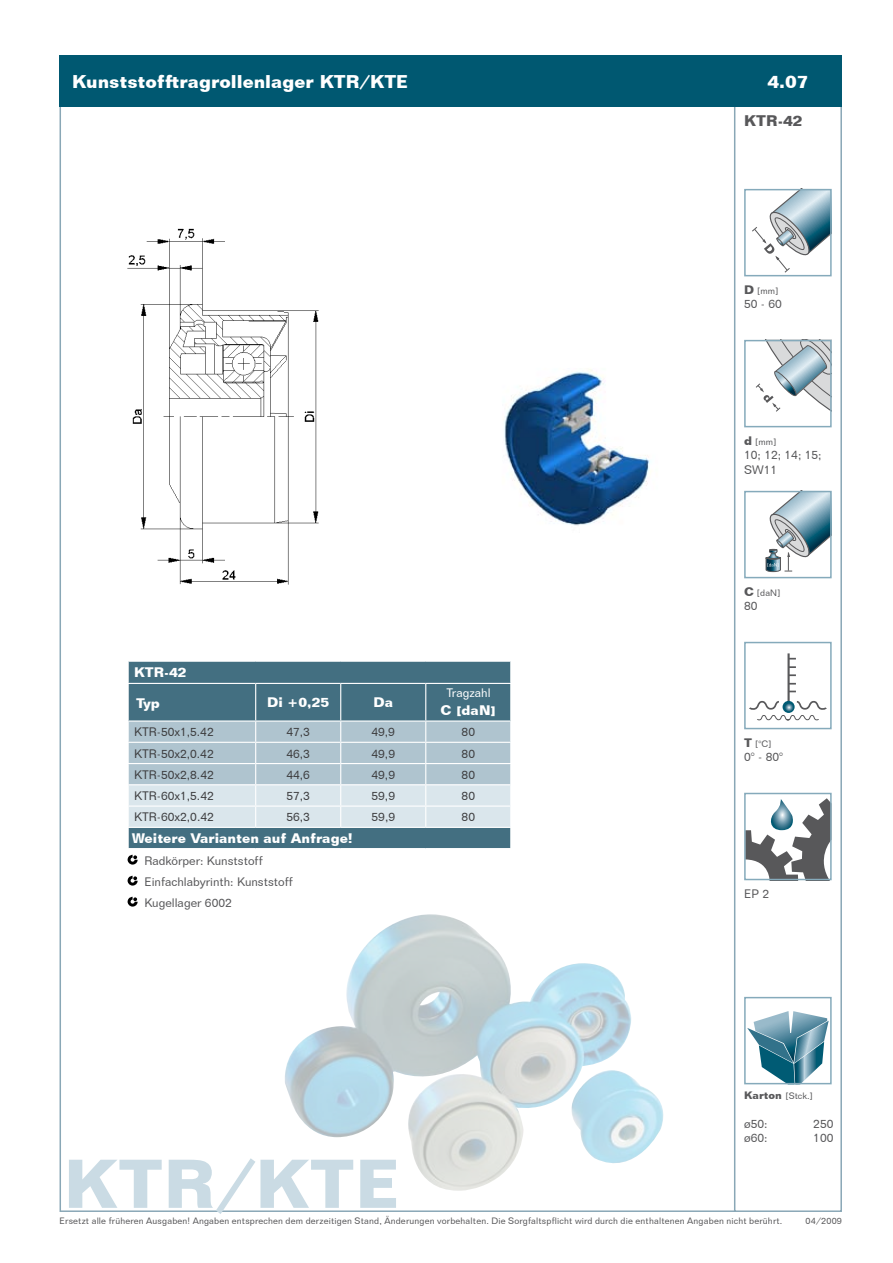
<style>
.page{position:relative;width:893px;height:1263px;background:#fff}
.page>*{position:absolute;margin:0;border:0;box-sizing:border-box;transform-origin:0 0}
.t1{font:700 67.5px "Folio BT";letter-spacing:.01em;color:#cadbe4}
.t2{font:700 18px "Folio BT";color:#fff}
.t3{font:700 15px "Folio BT";color:#58585a}
.t4{font:700 13.5px "Folio BT";color:#fff}
.t5{font:12px "Folio BT";color:#3e3e40}
.t6{font:12px/21px "Folio BT";color:#58585a}
.t7{font:12px "Folio BT";color:#fff}
.t8{font:9px "Folio BT";letter-spacing:.02em;color:#58585a}
.s1{font-size:12px}
.s2{font-weight:700;font-size:12px}
.s3{font-weight:700;font-size:10.5px}
</style>
<div class="page">
<div style="left:734px;top:104px;width:108px;height:1108px;background:#fff;border:2px solid #89a7b6"></div>
<div style="left:744px;top:189px;width:88px;height:87px;border:2px solid #85aabb"></div>
<svg style="left:751px;top:189px;width:81px;height:84px"></svg>
<div style="left:744px;top:340px;width:88px;height:87px;border:2px solid #85aabb"></div>
<svg style="left:749px;top:340px;width:83px;height:87px"></svg>
<div style="left:744px;top:491px;width:88px;height:87px;border:2px solid #85aabb"></div>
<svg style="left:765px;top:491px;width:67px;height:81px"></svg>
<div style="left:744px;top:642px;width:88px;height:87px;border:2px solid #85aabb"></div>
<hr style="left:787px;top:653px;width:3px;height:50px;background:#58585a">
<svg style="left:749px;top:700px;width:78px;height:21px"></svg>
<svg style="left:789px;top:666px;width:7px;height:2px"></svg>
<svg style="left:789px;top:674px;width:7px;height:2px"></svg>
<svg style="left:747px;top:798px;width:82px;height:79px"></svg>
<div style="left:744px;top:793px;width:88px;height:87px;border:2px solid #85aabb"></div>
<svg style="left:747px;top:1011px;width:82px;height:70px"></svg>
<div style="left:744px;top:997px;width:88px;height:87px;border:2px solid #85aabb"></div>
<img style="left:127px;top:228px;width:192px;height:357px">
<img style="left:504px;top:369px;width:147px;height:157px">
<div style="left:60px;top:55px;width:782px;height:51px;background:#005871"></div>
<img style="left:285px;top:914px;width:379px;height:277px">
<div style="left:129px;top:662px;width:381px;height:58px;background:#436f81"></div>
<svg style="left:128px;top:662px;width:1px;height:21px"></svg>
<svg style="left:510px;top:662px;width:1px;height:21px"></svg>
<hr style="left:128px;top:683px;width:128px;height:1px;background:#fff">
<hr style="left:256px;top:683px;width:85px;height:1px;background:#fff">
<hr style="left:341px;top:683px;width:85px;height:1px;background:#fff">
<hr style="left:426px;top:683px;width:85px;height:1px;background:#fff">
<hr style="left:255px;top:684px;width:1px;height:36px;background:#fff">
<hr style="left:340px;top:684px;width:1px;height:36px;background:#fff">
<hr style="left:425px;top:684px;width:1px;height:36px;background:#fff">
<svg style="left:128px;top:721px;width:383px;height:127px;background:#b0c4ce"></svg>
<svg style="left:127px;top:855px;width:11px;height:10px"></svg>
<svg style="left:127px;top:876px;width:11px;height:10px"></svg>
<svg style="left:127px;top:897px;width:11px;height:10px"></svg>
<h2 class="t2" style="left:72px;top:70px;width:337px">Kunststofftragrollenlager KTR/KTE</h2>
<h3 class="t4" style="left:134px;top:664px;width:54px">KTR-42</h3>
<h3 class="t4" style="left:136px;top:695px;width:25px">Typ</h3>
<h3 class="t4" style="left:267px;top:694px;width:64px">Di +0,25</h3>
<h3 class="t4" style="left:373px;top:694px;width:21px">Da</h3>
<h3 class="t7" style="left:447px;top:686px;width:45px">Tragzahl</h3>
<h3 class="t4" style="left:440px;top:702px;width:57px">C <span class="s1">[</span>daN<span class="s1">]</span></h3>
<h3 class="t5" style="left:134px;top:725px;width:81px">KTR-50x1,5.42</h3>
<h3 class="t5" style="left:286px;top:725px;width:25px">47,3</h3>
<h3 class="t5" style="left:371px;top:725px;width:25px">49,9</h3>
<h3 class="t5" style="left:462px;top:725px;width:15px">80</h3>
<h3 class="t5" style="left:134px;top:746px;width:81px">KTR-50x2,0.42</h3>
<h3 class="t5" style="left:286px;top:746px;width:25px">46,3</h3>
<h3 class="t5" style="left:371px;top:746px;width:25px">49,9</h3>
<h3 class="t5" style="left:462px;top:746px;width:15px">80</h3>
<h3 class="t5" style="left:134px;top:767px;width:81px">KTR-50x2,8.42</h3>
<h3 class="t5" style="left:286px;top:767px;width:25px">44,6</h3>
<h3 class="t5" style="left:372px;top:767px;width:25px">49,9</h3>
<h3 class="t5" style="left:462px;top:767px;width:15px">80</h3>
<h3 class="t5" style="left:134px;top:788px;width:81px">KTR-60x1,5.42</h3>
<h3 class="t5" style="left:286px;top:788px;width:25px">57,3</h3>
<h3 class="t5" style="left:372px;top:788px;width:25px">59,9</h3>
<h3 class="t5" style="left:462px;top:788px;width:15px">80</h3>
<h3 class="t5" style="left:134px;top:810px;width:81px">KTR-60x2,0.42</h3>
<h3 class="t5" style="left:286px;top:810px;width:25px">56,3</h3>
<h3 class="t5" style="left:372px;top:810px;width:25px">59,9</h3>
<h3 class="t5" style="left:462px;top:810px;width:15px">80</h3>
<h3 class="t4" style="left:132px;top:830px;width:223px">Weitere Varianten auf Anfrage!</h3>
<h3 class="t6" style="left:144px;top:850px;width:150px">Radkörper: Kunststoff<br>Einfachlabyrinth: Kunststoff<br>Kugellager 6002</h3>
<h2 class="t2" style="left:767px;top:70px;width:43px">4.07</h2>
<h3 class="t3" style="left:744px;top:112px;width:60px">KTR-42</h3>
<p class="t8" style="left:744px;top:285px;width:36px"><span class="s2">D</span> [mm]</p>
<h3 class="t6" style="left:744px;top:294px;width:39px">50 - 60</h3>
<p class="t8" style="left:744px;top:436px;width:34px"><span class="s2">d</span> [mm]</p>
<h3 class="t6" style="left:744px;top:448px;width:79px;line-height:14.4px">10; 12; 14; 15;<br>SW11</h3>
<p class="t8" style="left:744px;top:587px;width:38px"><span class="s2">C</span> [daN]</p>
<h3 class="t6" style="left:744px;top:595px;width:15px">80</h3>
<p class="t8" style="left:744px;top:738px;width:29px"><span class="s2">T</span> [°C]</p>
<h3 class="t6" style="left:744px;top:746px;width:40px">0° - 80°</h3>
<h3 class="t6" style="left:744px;top:883px;width:27px">EP 2</h3>
<p class="t8" style="left:744px;top:1090px;width:70px"><span class="s3">Karton</span> [Stck.]</p>
<h3 class="t6" style="left:744px;top:1113px;width:25px">ø50:</h3>
<h3 class="t6" style="left:813px;top:1113px;width:22px">250</h3>
<h3 class="t6" style="left:744px;top:1127px;width:25px">ø60:</h3>
<h3 class="t6" style="left:813px;top:1127px;width:22px">100</h3>
<h1 class="t1" style="left:64px;top:1142px;width:337px">KTR/KTE</h1>
<p class="t8" style="left:60px;top:1215px;width:724px">Ersetzt alle früheren Ausgaben! Angaben entsprechen dem derzeitigen Stand, Änderungen vorbehalten. Die Sorgfaltspflicht wird durch die enthaltenen Angaben nicht berührt.</p>
<p class="t8" style="left:806px;top:1215px;width:38px">04/2009</p>
</div>
